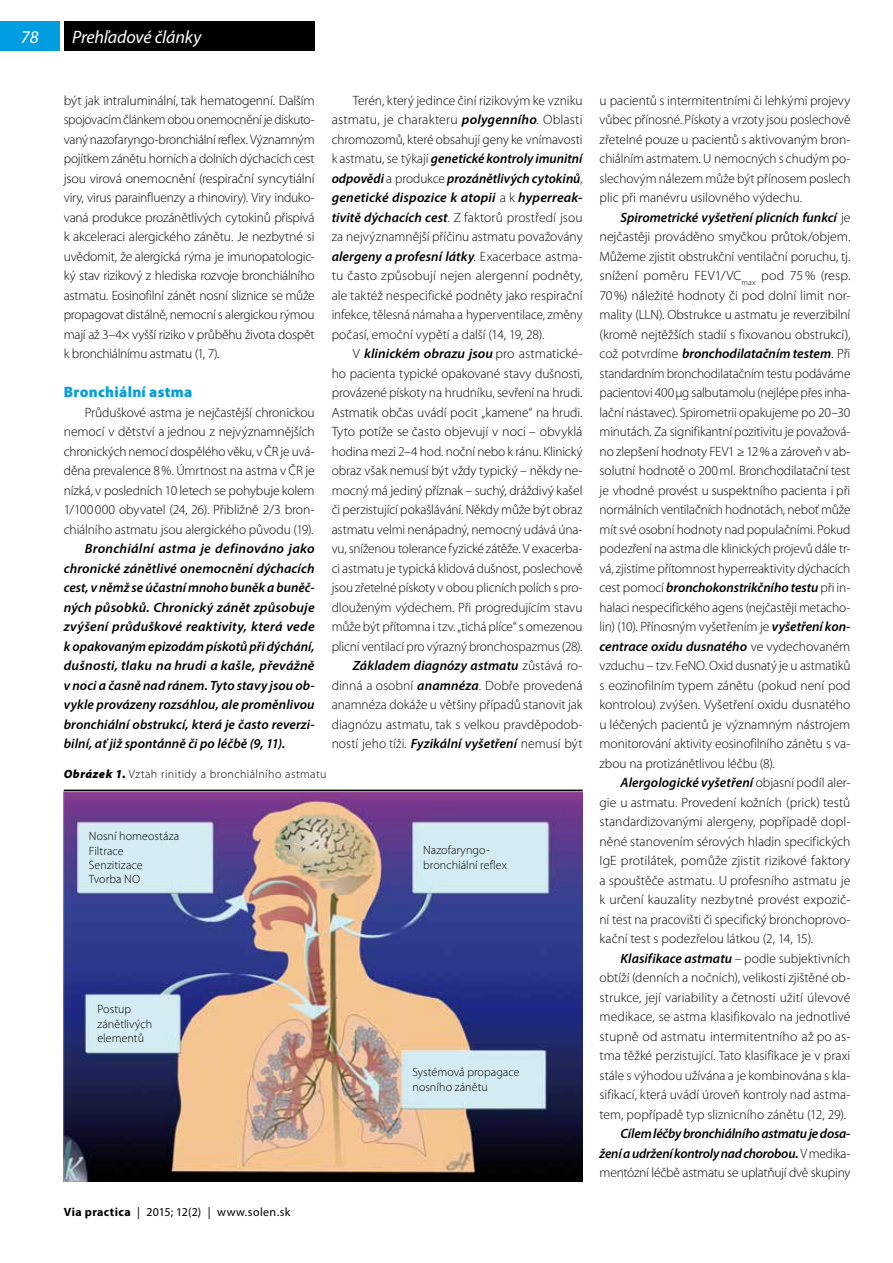
<style>
.page{position:relative;width:893px;height:1263px;background:#fff}
.page>*{position:absolute;margin:0;border:0;box-sizing:border-box;transform-origin:0 0}
.t1{font:italic 18px "Myriad Pro";letter-spacing:-.01em;color:#fff}
.t2{font:900 15px "Myriad Pro";letter-spacing:.02em;color:#009ee0}
.t3{font:300 13.5px/19.5px "Myriad Pro";letter-spacing:-.005em;color:#000;text-align:justify}
.t4{font:italic 600 13.5px/19.5px "Myriad Pro";letter-spacing:-.01em;color:#000;text-align:justify}
.t5{font:300 12px/14.4px "Myriad Pro";letter-spacing:.01em;color:#000}
.t6{font:300 12px "Myriad Pro";letter-spacing:.035em;color:#000}
.t7{font:12px "Myriad Pro";letter-spacing:.03em;color:#000}
.s1{font-weight:600;font-style:italic}
.s2{font-weight:900;font-style:italic}
.s3{font-weight:700}
.s4{font-weight:300;font-style:normal}
</style>
<div class="page">
<div style="left:0;top:21px;width:60px;height:30px;background:#009ee0"></div>
<div style="left:64px;top:21px;width:251px;height:30px;background:#000"></div>
<hr style="left:64px;top:790px;width:519px;height:1px;background:#000">
<hr style="left:64px;top:1181px;width:519px;height:1px;background:#000">
<img style="left:64px;top:791px;width:519px;height:390px">
<h1 class="t1" style="left:21px;top:26px;width:19px">78</h1>
<h1 class="t1" style="left:72px;top:26px;width:130px">Prehľadové články</h1>
<p class="t3" style="left:64px;top:90px;width:252px">být jak intraluminální, tak hematogenní. Dalším spojovacím článkem obou onemocnění je diskuto&shy;vaný nazofaryngo-bronchiální reflex. Významným pojítkem zánětu horních a dolních dýchacích cest jsou virová onemocnění (respirační syncytiální viry, virus parainfluenzy a rhinoviry). Viry induko&shy;vaná produkce prozánětlivých cytokinů přispívá k akceleraci alergického zánětu. Je nezbytné si uvědomit, že alergická rýma je imunopatologic&shy;ký stav rizikový z hlediska rozvoje bronchiálního astmatu. Eosinofilní zánět nosní sliznice se může propagovat distálně, nemocní s alergickou rýmou mají až 3–4× vyšší riziko v průběhu života dospět k bronchiálnímu astmatu (1, 7).</p>
<p class="t2" style="left:64px;top:382px;width:130px">Bronchiální astma</p>
<p class="t3" style="left:64px;top:402px;width:252px;text-indent:21px">Průduškové astma je nejčastější chronickou nemocí v dětství a jednou z nejvýznamnějších chronických nemocí dospělého věku, v ČR je uvá&shy;děna prevalence 8%. Úmrtnost na astma v ČR je nízká, v posledních 10 letech se pohybuje kolem 1/100000 obyvatel (24, 26). Přibližně 2/3 bron&shy;chiálního astmatu jsou alergického původu (19).</p>
<p class="t4" style="left:64px;top:538px;width:252px;text-indent:21px">Bronchiální astma je definováno jako chronické zánětlivé onemocnění dýchacích cest, v němž se účastní mnoho buněk a buněč&shy;ných působků. Chronický zánět způsobuje zvýšení průduškové reaktivity, která vede k opakovaným epizodám pískotů při dýchání, dušnosti, tlaku na hrudi a kašle, převážně v noci a časně nad ránem. Tyto stavy jsou ob&shy;vykle provázeny rozsáhlou, ale proměnlivou bronchiální obstrukcí, která je často reverzi&shy;bilní, ať již spontánně či po léčbě (9, 11).</p>
<p class="t3" style="left:332px;top:90px;width:252px;text-indent:21px">Terén, který jedince činí rizikovým ke vzniku astmatu, je charakteru <span class="s1">polygenního</span>. Oblasti chromozomů, které obsahují geny ke vnímavosti k astmatu, se týkají <span class="s1">genetické kontroly imunitní odpovědi</span> a produkce <span class="s1">prozánětlivých cytokinů</span>, <span class="s1">genetické dispozice k atopii</span> a k <span class="s1">hyperreak&shy;tivitě dýchacích cest</span>. Z faktorů prostředí jsou za nejvýznamnější příčinu astmatu považovány <span class="s1">alergeny a profesní látky</span>. Exacerbace astma&shy;tu často způsobují nejen alergenní podněty, ale taktéž nespecifické podněty jako respirační infekce, tělesná námaha a hyperventilace, změny počasí, emoční vypětí a další (14, 19, 28).</p>
<p class="t3" style="left:332px;top:344px;width:252px;text-align:right">V <span class="s1">klinickém obrazu jsou</span> pro astmatické-<br>ho pacienta typické opakované stavy dušnosti, provázené pískoty na hrudníku, sevření na hrudi.<br>Astmatik občas uvádí pocit „kamene“ na hrudi.<br>Tyto potíže se často objevují v noci – obvyklá hodina mezi 2–4 hod. noční nebo k ránu. Klinický obraz však nemusí být vždy typický – někdy ne&shy;mocný má jediný příznak – suchý, dráždivý kašel či perzistující pokašlávání. Někdy může být obraz astmatu velmi nenápadný, nemocný udává úna&shy;vu, sníženou tolerance fyzické zátěže. V exacerba&shy;ci astmatu je typická klidová dušnost, poslechově jsou zřetelné pískoty v obou plicních polích s pro&shy;dlouženým výdechem. Při progredujícím stavu může být přítomna i tzv. „tichá plíce“ s omezenou plicní ventilací pro výrazný bronchospazmus (28).<br><span class="s1">Základem diagnózy astmatu</span> zůstává ro&shy;dinná a osobní <span class="s1">anamnéza</span>. Dobře provedená anamnéza dokáže u většiny případů stanovit jak diagnózu astmatu, tak s velkou pravděpodob&shy;ností jeho tíži. <span class="s1">Fyzikální vyšetření</span> nemusí být</p>
<p class="t6" style="left:64px;top:767px;width:264px"><span class="s2">Obrázek 1.</span> Vztah rinitidy a bronchiálního astmatu</p>
<p class="t5" style="left:89px;top:829px;width:92px">Nosní homeostáza<br>Filtrace<br>Senzitizace<br>Tvorba NO</p>
<p class="t5" style="left:97px;top:1002px;width:56px">Postup zánětlivých elementů</p>
<p class="t7" style="left:64px;top:1205px;width:228px"><span class="s3">Via practica</span> | 2015; 12(2) | www.solen.sk</p>
<p class="t5" style="left:423px;top:843px;width:86px">Nazofaryngo&shy;bronchiální reflex</p>
<p class="t5" style="left:412px;top:1065px;width:109px">Systémová propagace nosního zánětu</p>
<p class="t3" style="left:600px;top:90px;width:252px">u pacientů s intermitentními či lehkými projevy vůbec přínosné. Pískoty a vrzoty jsou poslechově zřetelné pouze u pacientů s aktivovaným bron&shy;chiálním astmatem. U nemocných s chudým po&shy;slechovým nálezem může být přínosem poslech plic při manévru usilovného výdechu.</p>
<p class="t3" style="left:600px;top:207px;width:252px;text-indent:21px"><span class="s1">Spirometrické vyšetření plicních funkcí</span> je nejčastěji prováděno smyčkou průtok/objem.<br>Můžeme zjistit obstrukční ventilační poruchu, tj. snížení poměru FEV1/VC<sub>max</sub> pod 75% (resp.<br>70%) náležité hodnoty či pod dolní limit nor&shy;mality (LLN). Obstrukce u astmatu je reverzibilní (kromě nejtěžších stadií s fixovanou obstrukcí), což potvrdíme <span class="s1">bronchodilatačním testem</span>. Při standardním bronchodilatačním testu podáváme pacientovi 400µg salbutamolu (nejlépe přes inha&shy;lační nástavec). Spirometrii opakujeme po 20–30 minutách. Za signifikantní pozitivitu je považová&shy;no zlepšení hodnoty FEV1 ≥12% a zároveň v ab&shy;solutní hodnotě o 200ml. Bronchodilatační test je vhodné provést u suspektního pacienta i při normálních ventilačních hodnotách, neboť může mít své osobní hodnoty nad populačními. Pokud podezření na astma dle klinických projevů dále tr&shy;vá, zjistíme přítomnost hyperreaktivity dýchacích cest pomocí <span class="s1">bronchokonstrikčního testu</span> při in&shy;halaci nespecifického agens (nejčastěji metacho&shy;lin) (10). Přínosným vyšetřením je <span class="s1">vyšetření kon&shy;centrace oxidu dusnatého</span> ve vydechovaném vzduchu – tzv. FeNO. Oxid dusnatý je u astmatiků s eozinofilním typem zánětu (pokud není pod kontrolou) zvýšen. Vyšetření oxidu dusnatého u léčených pacientů je významným nástrojem monitorování aktivity eosinofilního zánětu s va&shy;zbou na protizánětlivou léčbu (8).</p>
<p class="t3" style="left:600px;top:773px;width:252px;text-indent:21px"><span class="s1">Alergologické vyšetření</span> objasní podíl aler&shy;gie u astmatu. Provedení kožních (prick) testů standardizovanými alergeny, popřípadě dopl&shy;něné stanovením sérových hladin specifických IgE protilátek, pomůže zjistit rizikové faktory a spouštěče astmatu. U profesního astmatu je k určení kauzality nezbytné provést expozič&shy;ní test na pracovišti či specifický bronchoprovo&shy;kační test s podezřelou látkou (2, 14, 15).</p>
<p class="t3" style="left:600px;top:948px;width:252px;text-indent:21px"><span class="s1">Klasifikace astmatu</span> – podle subjektivních obtíží (denních a nočních), velikosti zjištěné ob&shy;strukce, její variability a četnosti užití úlevové medikace, se astma klasifikovalo na jednotlivé stupně od astmatu intermitentního až po as&shy;tma těžké perzistující. Tato klasifikace je v praxi stále s výhodou užívána a je kombinována s kla&shy;sifikací, která uvádí úroveň kontroly nad astma&shy;tem, popřípadě typ sliznicního zánětu (12, 29).</p>
<p class="t4" style="left:600px;top:1123px;width:252px;text-indent:21px">Cílem léčby bronchiálního astmatu je dosa&shy;žení audržení kontroly nad chorobou. <span class="s4">V medika&shy;mentózní léčbě astmatu se uplatňují dvě skupiny</span></p>
</div>
